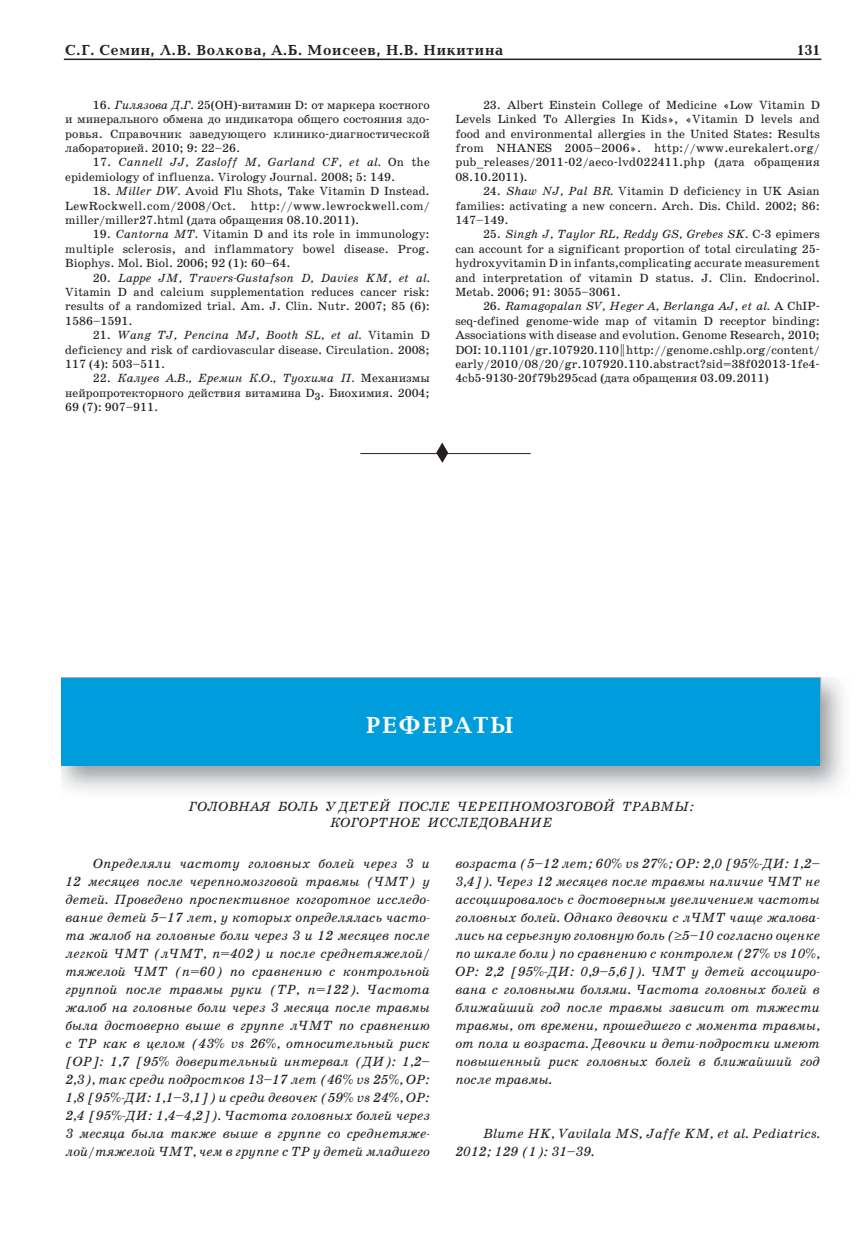
<style>
.page{position:relative;width:864px;height:1234px;background:#fff}
.page>*{position:absolute;margin:0;border:0;box-sizing:border-box;transform-origin:0 0}
.t1{font:700 24px "Baltica C";letter-spacing:.075em;color:#fff}
.t2{font:700 15px "Baltica C";letter-spacing:.05em;color:#231f20}
.t3{font:italic 13.5px/18px "School Book C";color:#231f20;text-align:justify}
.t4{font:12px/14.4px "School Book C";color:#231f20;text-align:justify}
.s1{font-style:italic}
</style>
<div class="page">
<hr style="left:64px;top:59px;width:757px;height:1px;background:#231f20">
<hr style="left:360px;top:453px;width:170px;height:1px;background:#231f20">
<svg style="left:436px;top:442px;width:12px;height:20px"></svg>
<img style="left:62px;top:677px;width:781px;height:114px">
<div style="left:61px;top:677px;width:758px;height:88px;background:#009ddc"></div>
<p class="t2" style="left:66px;top:44px;width:439px">С.Г. Семин, Л.В. Волкова, А.Б. Моисеев, Н.В. Никитина</p>
<p class="t2" style="left:796px;top:44px;width:25px">131</p>
<p class="t4" style="left:65px;top:98px;width:366px;text-indent:28px">16. <span class="s1">Гилязова Д.Г.</span> 25(ОН)-витамин D: от маркера костного и минерального обмена до индикатора общего состояния здо&shy;ровья. Справочник заведующего клинико-диагностической лабораторией. 2010; 9: 22–26.</p>
<p class="t4" style="left:65px;top:156px;width:366px;text-indent:28px">17. <span class="s1">Cannell JJ, Zasloff М, Garland CF, et al.</span> On the epidemiology of influenza. Virology Journal. 2008; 5: 149.</p>
<p class="t4" style="left:65px;top:185px;width:366px;text-indent:28px">18. <span class="s1">Miller DW.</span> Avoid Flu Shots, Take Vitamin D Instead.<br>LewRockwell.com/2008/Oct. http://www.lewrockwell.com/ miller/miller27.html (дата обращения 08.10.2011).</p>
<p class="t4" style="left:65px;top:228px;width:366px;text-indent:28px">19. <span class="s1">Cantorna MT.</span> Vitamin D and its role in immunology: multiple sclerosis, and inflammatory bowel disease. Prog.<br>Biophys. Mol. Biol. 2006; 92 (1): 60–64.</p>
<p class="t4" style="left:65px;top:271px;width:366px;text-indent:28px">20. <span class="s1">Lappe JM, Travers-Gustafson D, Davies KM, et al.<br></span>Vitamin D and calcium supplementation reduces cancer risk: results of a randomized trial. Am. J. Clin. Nutr. 2007; 85 (6):<br>1586–1591.</p>
<p class="t4" style="left:65px;top:329px;width:366px;text-indent:28px">21. <span class="s1">Wang TJ, Pencina MJ, Booth SL, et al.</span> Vitamin D deficiency and risk of cardiovascular disease. Circulation. 2008; 117 (4): 503–511.</p>
<p class="t4" style="left:65px;top:372px;width:366px;text-indent:28px">22. <span class="s1">Калуев А.В., Еремин К.О., Туохима П.</span> Механизмы нейропротекторного действия витамина D<sub>3</sub>. Биохимия. 2004; 69 (7): 907–911.</p>
<p class="t4" style="left:455px;top:98px;width:366px;text-indent:28px">23. Albert Einstein College of Medicine «Low Vitamin D Levels Linked To Allergies In Kids», «Vitamin D levels and food and environmental allergies in the United States: Results from NHANES 2005–2006». http://www.eurekalert.org/ pub_releases/2011-02/aeco-lvd022411.php (дата обращения 08.10.2011).</p>
<p class="t4" style="left:455px;top:185px;width:366px;text-indent:28px">24. <span class="s1">Shaw NJ, Pal BR.</span> Vitamin D deficiency in UK Asian families: activating a new concern. Arch. Dis. Child. 2002; 86:<br>147–149.</p>
<p class="t4" style="left:455px;top:228px;width:366px;text-indent:28px">25. <span class="s1">Singh J, Taylor RL, Reddy GS, Grebes SK.</span> C-3 epimers can account for a significant proportion of total circulating 25- hydroxyvitamin D in infants,complicating accurate measurement and interpretation of vitamin D status. J. Clin. Endocrinol.<br>Metab. 2006; 91: 3055–3061.</p>
<p class="t4" style="left:455px;top:300px;width:366px;text-indent:28px">26. <span class="s1">Ramagopalan SV, Heger A, Berlanga AJ, et al.</span> A ChIP&shy;seq-defined genome-wide map of vitamin D receptor binding:<br>Associations with disease and evolution. Genome Research, 2010; DOI: 10.1101/gr.107920.110 || http://genome.cshlp.org/content/ early/2010/08/20/gr.107920.110.abstract?sid=38f02013-1fe4- 4cb5-9130-20f79b295cad (дата обращения 03.09.2011)</p>
<h1 class="t1" style="left:366px;top:715px;width:149px">РЕФЕРАТЫ</h1>
<p class="t3" style="left:188px;top:799px;width:506px;line-height:16.2px;text-align:center">ГОЛОВНАЯ БОЛЬ У ДЕТЕЙ ПОСЛЕ ЧЕРЕПНОМОЗГОВОЙ ТРАВМЫ:<br>КОГОРТНОЕ ИССЛЕДОВАНИЕ</p>
<p class="t3" style="left:65px;top:855px;width:366px;text-indent:28px">Определяли частоту головных болей через 3 и 12 месяцев после черепномозговой травмы (ЧМТ) у детей. Проведено проспективное когоротное исследо&shy;вание детей 5–17 лет, у которых определялась часто&shy;та жалоб на головные боли через 3 и 12 месяцев после легкой ЧМТ (лЧМТ, n=402) и после среднетяжелой/ тяжелой ЧМТ (n=60) по сравнению с контрольной группой после травмы руки (ТР, n=122). Частота жалоб на головные боли через 3 месяца после травмы была достоверно выше в группе лЧМТ по сравнению с ТР как в целом (43% vs 26%, относительный риск [ОР]: 1,7 [95% доверительный интервал (ДИ): 1,2– 2,3), так среди подростков 13–17 лет (46% vs 25%, ОР:<br>1,8 [95%-ДИ: 1,1–3,1]) и среди девочек (59% vs 24%, ОР:<br>2,4 [95%-ДИ: 1,4–4,2]). Частота головных болей через 3 месяца была также выше в группе со среднетяже&shy;лой/тяжелой ЧМТ, чем в группе с ТР у детей младшего</p>
<p class="t3" style="left:455px;top:855px;width:366px">возраста (5–12 лет; 60% vs 27%; ОР: 2,0 [95%-ДИ: 1,2– 3,4]). Через 12 месяцев после травмы наличие ЧМТ не ассоциировалось с достоверным увеличением частоты головных болей. Однако девочки с лЧМТ чаще жалова&shy;лись на серьезную головную боль (≥5–10 согласно оценке по шкале боли) по сравнению с контролем (27% vs 10%, ОР: 2,2 [95%-ДИ: 0,9–5,6]). ЧМТ у детей ассоцииро&shy;вана с головными болями. Частота головных болей в ближайший год после травмы зависит от тяжести травмы, от времени, прошедшего с момента травмы, от пола и возраста. Девочки и дети-подростки имеют повышенный риск головных болей в ближайший год после травмы.</p>
<p class="t3" style="left:455px;top:1124px;width:366px;text-indent:28px">Blume HK, Vavilala MS, Jaffe KM, et al. Pediatrics.<br>2012; 129 (1): 31–39.</p>
</div>
